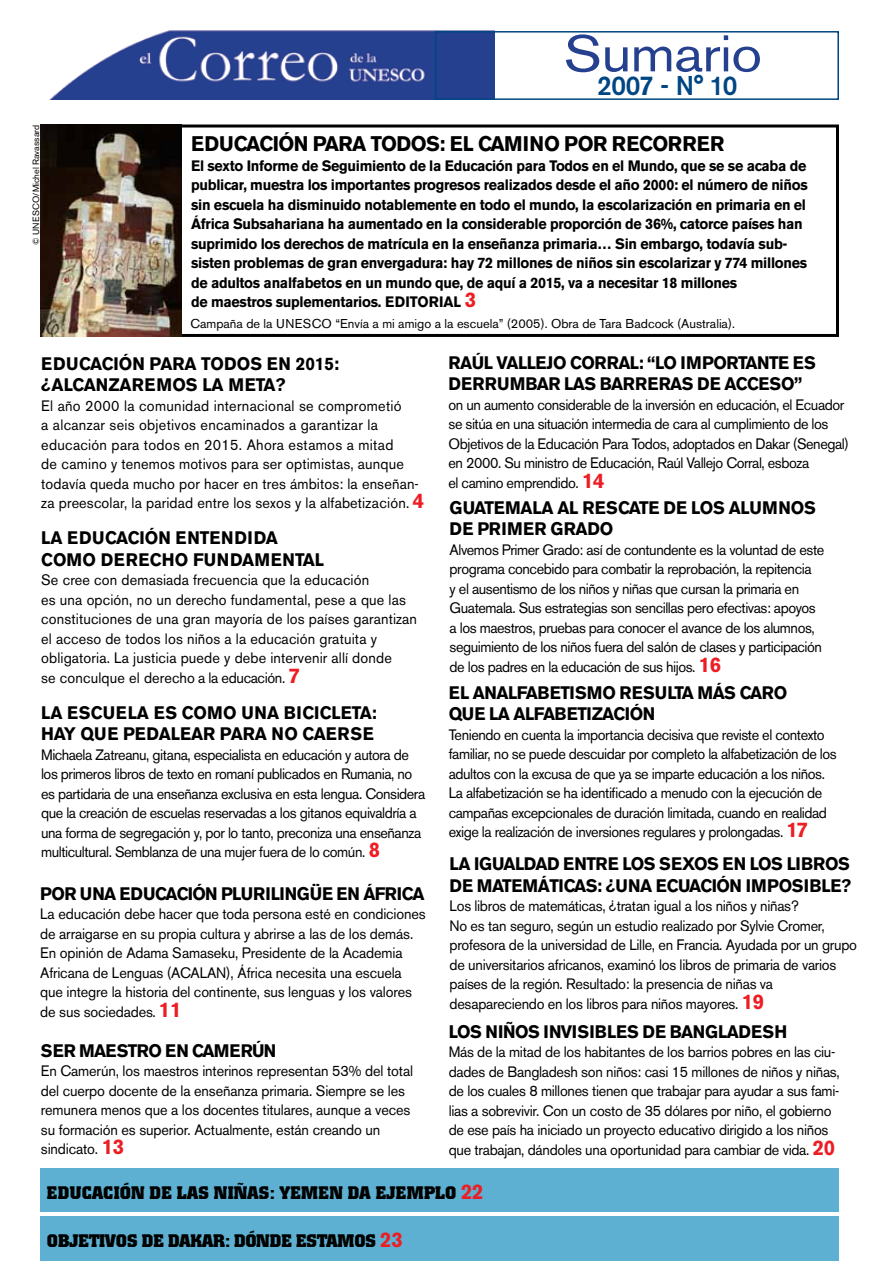
<style>
.page{position:relative;width:893px;height:1263px;background:#fff}
.page>*{position:absolute;margin:0;border:0;box-sizing:border-box;transform-origin:0 0}
.t1{font:51px "Akzidenz Grotesk BE";letter-spacing:-.01em;color:#25408f;scale:1.12 1}
.t2{font:500 27px "Akzidenz Grotesk BE";letter-spacing:-.03em;color:#004683;scale:.96 1}
.t3{font:700 21px "Akzidenz Grotesk BE";letter-spacing:-.03em;color:#000;scale:.96 1}
.t4{font:700 21px "Akzidenz Grotesk BE";color:#ed1d24;scale:.96 1}
.t5{font:700 18px/21.6px "Akzidenz Grotesk BE";color:#000;scale:.95 1}
.t6{font:700 18px/21.6px "Akzidenz Grotesk BE";letter-spacing:-.03em;color:#000;scale:.95 1}
.t7{font:700 18px/21.6px "Akzidenz Grotesk BE";letter-spacing:-.02em;color:#000;scale:.95 1}
.t8{font:700 18px "Colossalis";color:#000}
.t9{font:700 18px "Colossalis";letter-spacing:-.02em;color:#000}
.t10{font:15px/19.5px "Akzidenz Grotesk BE";letter-spacing:-.02em;color:#000;scale:.96 1}
.t11{font:700 15px/19.5px "Akzidenz Grotesk BE";letter-spacing:-.02em;color:#000;scale:.95 1}
.t12{font:15px/19.5px "Akzidenz Grotesk BE";letter-spacing:.02em;color:#000;scale:.96 1}
.t13{font:15px/19.5px "Akzidenz Grotesk BE";letter-spacing:.01em;color:#000;scale:.96 1}
.t14{font:12.75px "Akzidenz Grotesk BE";color:#000}
.t15{font:9px "Akzidenz Grotesk BE";color:#000}
.s1{font-weight:700;font-size:21px;color:#ed1d24}
.s2{font-family:"Akzidenz Grotesk BE";font-size:21px;color:#ed1d24}
</style>
<div class="page">
<div style="left:40px;top:1169px;width:799px;height:43px;background:#5db0d1"></div>
<div style="left:40px;top:1216px;width:799px;height:45px;background:#5db0d1"></div>
<div style="left:98px;top:125px;width:741px;height:212px;border:3px solid #000"></div>
<img style="left:41px;top:125px;width:141px;height:212px">
<img style="left:49px;top:30px;width:445px;height:70px">
<div style="left:435px;top:31px;width:404px;height:69px;border:2px solid #004683"></div>
<p class="t15" style="left:31px;top:245px;width:122px;rotate:-90deg">© UNESCO/Michel Ravassard</p>
<h1 class="t1" style="left:564px;top:23px;width:179px">Sumario</h1>
<h2 class="t2" style="left:597px;top:69px;width:147px">2007 - N° 10</h2>
<h3 class="t3" style="left:191px;top:132px;width:557px">Educación Para Todos: el camino por recorrer</h3>
<p class="t11" style="left:191px;top:156px;width:651px">El sexto Informe de Seguimiento de la Educación para Todos en el Mundo, que se se acaba de publicar, muestra los importantes progresos realizados desde el año 2000: el número de niños sin escuela ha disminuido notablemente en todo el mundo, la escolarización en primaria en el África Subsahariana ha aumentado en la considerable proporción de 36%, catorce países han suprimido los derechos de matrícula en la enseñanza primaria… Sin embargo, todavía sub&shy;sisten problemas de gran envergadura: hay 72 millones de niños sin escolarizar y 774 millones de adultos analfabetos en un mundo que, de aquí a 2015, va a necesitar 18 millones<br>de maestros suplementarios. EDITORIAL</p>
<h3 class="t4" style="left:465px;top:288px;width:13px">3</h3>
<p class="t14" style="left:191px;top:316px;width:546px">Campaña de la UNESCO “Envía a mi amigo a la escuela” (2005). Obra de Tara Badcock (Australia).</p>
<p class="t5" style="left:41px;top:353px;width:315px">Educación para Todos en 2015: ¿Alcanzaremos la meta?</p>
<p class="t12" style="left:41px;top:396px;width:400px">El año 2000 la comunidad internacional se comprometió<br>a alcanzar seis objetivos encaminados a garantizar la educación para todos en 2015. Ahora estamos a mitad<br>de camino y tenemos motivos para ser optimistas, aunque todavía queda mucho por hacer en tres ámbitos: la enseñan&shy;za preescolar, la paridad entre los sexos y la alfabetización. <span class="s1">4</span></p>
<p class="t5" style="left:41px;top:527px;width:299px">La educación entendida como derecho fundamental</p>
<p class="t13" style="left:41px;top:570px;width:393px">Se cree con demasiada frecuencia que la educación<br>es una opción, no un derecho fundamental, pese a que las constituciones de una gran mayoría de los países garantizan el acceso de todos los niños a la educación gratuita y obligatoria. La justicia puede y debe intervenir allí donde<br>se conculque el derecho a la educación. <span class="s1">7</span></p>
<p class="t5" style="left:41px;top:702px;width:355px">La escuela es como una bicicleta: hay que pe dalear para no caers e</p>
<p class="t10" style="left:41px;top:745px;width:402px">Michaela Zatreanu, gitana, especialista en educación y autora de los primeros libros de texto en romaní publicados en Rumania, no es partidaria de una enseñanza exclusiva en esta lengua. Considera que la creación de escuelas reservadas a los gitanos equivaldría a una forma de segregación y, por lo tanto, preconiza una enseñanza multicultural. Semblanza de una mujer fuera de lo común. <span class="s1">8</span></p>
<p class="t7" style="left:40px;top:883px;width:406px">Por una educación plurilingüe en África</p>
<p class="t10" style="left:40px;top:904px;width:403px">La educación debe hacer que toda persona esté en condiciones de arraigarse en su propia cultura y abrirse a las de los demás.<br>En opinión de Adama Samaseku, Presidente de la Academia Africana de Lenguas (ACALAN), África necesita una escuela que integre la historia del continente, sus lenguas y los valores de sus sociedades. <span class="s1">11</span></p>
<p class="t5" style="left:41px;top:1040px;width:249px">Se r maestro en Camerún</p>
<p class="t10" style="left:41px;top:1061px;width:389px">En Camerún, los maestros interinos representan 53% del total del cuerpo docente de la enseñanza primaria. Siempre se les remunera menos que a los docentes titulares, aunque a veces su formación es superior. Actualmente, están creando un sindicato. <span class="s1">13</span></p>
<p class="t6" style="left:449px;top:352px;width:385px">Raúl Vallejo Corral: “Lo importante es derrumbar las barreras de acceso”</p>
<p class="t10" style="left:449px;top:395px;width:419px">on un aumento considerable de la inversión en educación, el Ecuador se sitúa en una situación intermedia de cara al cumplimiento de los Objetivos de la Educación Para Todos, adoptados en Dakar (Senegal) en 2000. Su ministro de Educación, Raúl Vallejo Corral, esboza<br>el camino emprendido. <span class="s1">14</span></p>
<p class="t7" style="left:450px;top:497px;width:384px">Guate mala al rescate de los alumnos de primer grado</p>
<p class="t10" style="left:450px;top:540px;width:392px">Alvemos Primer Grado: así de contundente es la voluntad de este programa concebido para combatir la reprobación, la repitencia<br>y el ausentismo de los niños y niñas que cursan la primaria en Guatemala. Sus estrategias son sencillas pero efectivas: apoyos a los maestros, pruebas para conocer el avance de los alumnos, seguimiento de los niños fuera del salón de clases y participación de los padres en la educación de sus hijos. <span class="s1">16</span></p>
<p class="t6" style="left:449px;top:682px;width:358px">El analfabetis mo res ulta más caro que la alfabetización</p>
<p class="t10" style="left:449px;top:725px;width:406px">Teniendo en cuenta la importancia decisiva que reviste el contexto familiar, no se puede descuidar por completo la alfabetización de los adultos con la excusa de que ya se imparte educación a los niños.<br>La alfabetización se ha identificado a menudo con la ejecución de campañas excepcionales de duración limitada, cuando en realidad exige la realización de inversiones regulares y prolongadas. <span class="s1">17</span></p>
<p class="t6" style="left:450px;top:853px;width:424px">La igualdad entre los s exos en los libros de mate máticas : ¿una ecuación impos ible?</p>
<p class="t10" style="left:450px;top:896px;width:426px">Los libros de matemáticas, ¿tratan igual a los niños y niñas?<br>No es tan seguro, según un estudio realizado por Sylvie Cromer, profesora de la universidad de Lille, en Francia. Ayudada por un grupo de universitarios africanos, examinó los libros de primaria de varios países de la región. Resultado: la presencia de niñas va desapareciendo en los libros para niños mayores. <span class="s1">19</span></p>
<p class="t5" style="left:449px;top:1021px;width:358px">Los niños invisibles de Bangladesh</p>
<p class="t10" style="left:449px;top:1042px;width:409px">Más de la mitad de los habitantes de los barrios pobres en las ciu&shy;dades de Bangladesh son niños: casi 15 millones de niños y niñas, de los cuales 8 millones tienen que trabajar para ayudar a sus fami&shy;lias a sobrevivir. Con un costo de 35 dólares por niño, el gobierno de ese país ha iniciado un proyecto educativo dirigido a los niños que trabajan, dándoles una oportunidad para cambiar de vida. <span class="s1">20</span></p>
<p class="t8" style="left:47px;top:1182px;width:438px">EDUCACIÓN DE LAS NIÑAS: YEMEN DA EJEMPLO <span class="s2">22</span></p>
<p class="t9" style="left:47px;top:1231px;width:357px">OBJETIVOS DE DAKAR: DÓNDE ESTAMOS <span class="s2">23</span></p>
</div>
